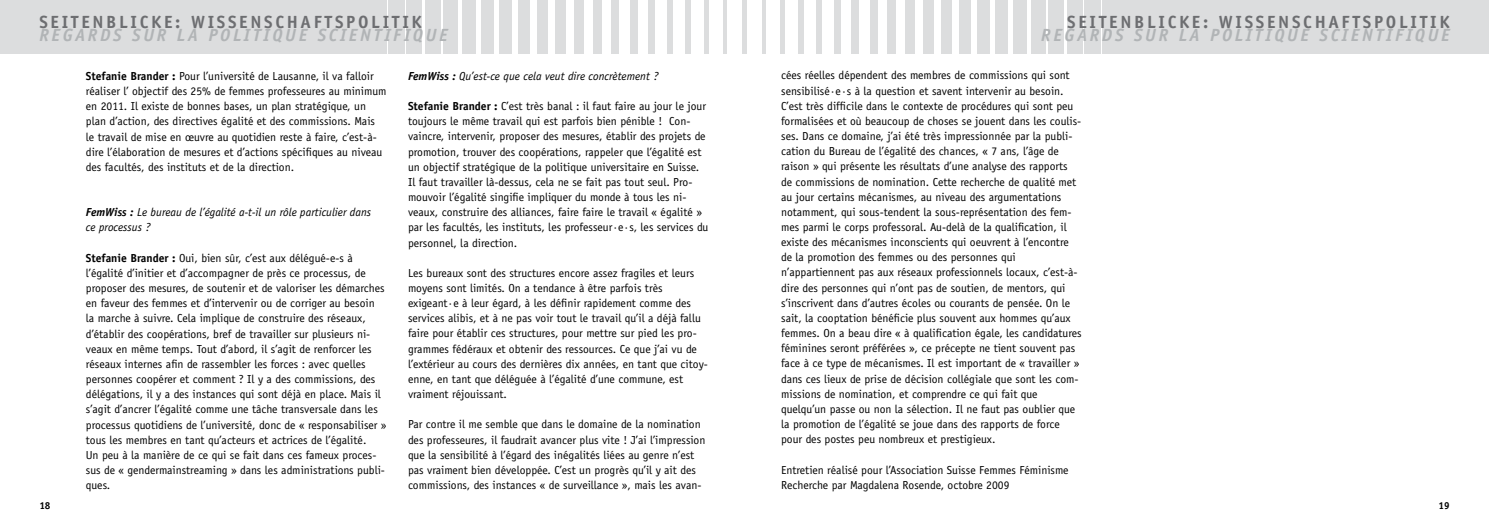
<style>
.page{position:relative;width:1489px;height:525px;background:#fff}
.page>*{position:absolute;margin:0;border:0;box-sizing:border-box;transform-origin:0 0}
.t1{font:700 17.62px "Officina Sans";letter-spacing:.15em;color:#6d6e71}
.t2{font:italic 700 17.62px "Officina Sans";letter-spacing:.15em;color:#b1b4b6}
.t3{font:11.62px/15.1px "Officina Sans";color:#000}
.t4{font:italic 11.62px/15.1px "Officina Sans";color:#000}
.t5{font:700 10.12px "Officina Sans";color:#000}
.s1{font-weight:700}
</style>
<div class="page">
<div style="left:0;top:0;width:386px;height:54px;background:#dcddde"></div>
<hr style="left:741px;top:0;width:3px;height:54px;background:#dcddde">
<hr style="left:723px;top:0;width:3px;height:54px;background:#dcddde">
<hr style="left:704px;top:0;width:4px;height:54px;background:#dcddde">
<div style="left:685px;top:0;width:5px;height:54px;background:#dcddde"></div>
<div style="left:667px;top:0;width:6px;height:54px;background:#dcddde"></div>
<div style="left:648px;top:0;width:7px;height:54px;background:#dcddde"></div>
<div style="left:630px;top:0;width:7px;height:54px;background:#dcddde"></div>
<div style="left:611px;top:0;width:8px;height:54px;background:#dcddde"></div>
<div style="left:592px;top:0;width:9px;height:54px;background:#dcddde"></div>
<div style="left:574px;top:0;width:9px;height:54px;background:#dcddde"></div>
<div style="left:555px;top:0;width:10px;height:54px;background:#dcddde"></div>
<div style="left:537px;top:0;width:10px;height:54px;background:#dcddde"></div>
<div style="left:518px;top:0;width:11px;height:54px;background:#dcddde"></div>
<div style="left:499px;top:0;width:13px;height:54px;background:#dcddde"></div>
<div style="left:481px;top:0;width:13px;height:54px;background:#dcddde"></div>
<div style="left:462px;top:0;width:14px;height:54px;background:#dcddde"></div>
<div style="left:444px;top:0;width:14px;height:54px;background:#dcddde"></div>
<div style="left:425px;top:0;width:15px;height:54px;background:#dcddde"></div>
<div style="left:406px;top:0;width:16px;height:54px;background:#dcddde"></div>
<div style="left:388px;top:0;width:16px;height:54px;background:#dcddde"></div>
<div style="left:1102px;top:0;width:386px;height:54px;background:#dcddde"></div>
<hr style="left:744px;top:0;width:3px;height:54px;background:#dcddde">
<hr style="left:762px;top:0;width:4px;height:54px;background:#dcddde">
<hr style="left:780px;top:0;width:4px;height:54px;background:#dcddde">
<div style="left:798px;top:0;width:5px;height:54px;background:#dcddde"></div>
<div style="left:816px;top:0;width:5px;height:54px;background:#dcddde"></div>
<div style="left:834px;top:0;width:6px;height:54px;background:#dcddde"></div>
<div style="left:851px;top:0;width:8px;height:54px;background:#dcddde"></div>
<div style="left:869px;top:0;width:8px;height:54px;background:#dcddde"></div>
<div style="left:887px;top:0;width:9px;height:54px;background:#dcddde"></div>
<div style="left:905px;top:0;width:9px;height:54px;background:#dcddde"></div>
<div style="left:923px;top:0;width:10px;height:54px;background:#dcddde"></div>
<div style="left:941px;top:0;width:11px;height:54px;background:#dcddde"></div>
<div style="left:959px;top:0;width:11px;height:54px;background:#dcddde"></div>
<div style="left:977px;top:0;width:12px;height:54px;background:#dcddde"></div>
<div style="left:995px;top:0;width:12px;height:54px;background:#dcddde"></div>
<div style="left:1012px;top:0;width:14px;height:54px;background:#dcddde"></div>
<div style="left:1030px;top:0;width:15px;height:54px;background:#dcddde"></div>
<div style="left:1048px;top:0;width:15px;height:54px;background:#dcddde"></div>
<div style="left:1066px;top:0;width:16px;height:54px;background:#dcddde"></div>
<div style="left:1084px;top:0;width:16px;height:54px;background:#dcddde"></div>
<h1 class="t1" style="left:39px;top:11px;width:384px">SEITENBLICKE: WISSENSCHAFTSPOLITIK</h1>
<h1 class="t2" style="left:39px;top:24px;width:410px">REGARDS SUR LA POLITIQUE SCIENTIFIQUE</h1>
<p class="t3" style="left:86px;top:68px;width:302px"><span class="s1">Stefanie Brander :</span> Pour l’université de Lausanne, il va falloir réaliser l’ objectif des 25% de femmes professeures au minimum en 2011. Il existe de bonnes bases, un plan stratégique, un plan d’action, des directives égalité et des commissions. Mais<br>le travail de mise en œuvre au quotidien reste à faire, c’est-à&shy;dire l’élaboration de mesures et d’actions spécifiques au niveau des facultés, des instituts et de la direction.</p>
<p class="t4" style="left:86px;top:205px;width:287px"><span class="s1">FemWiss :</span> Le bureau de l’égalité a-t-il un rôle particulier dans ce processus ?</p>
<p class="t3" style="left:86px;top:250px;width:302px"><span class="s1">Stefanie Brander :</span> Oui, bien sûr, c’est aux délégué-e-s à l’égalité d’initier et d’accompagner de près ce processus, de proposer des mesures, de soutenir et de valoriser les démarches en faveur des femmes et d’intervenir ou de corriger au besoin<br>la marche à suivre. Cela implique de construire des réseaux, d’établir des coopérations, bref de travailler sur plusieurs ni&shy;veaux en même temps. Tout d’abord, il s’agit de renforcer les réseaux internes afin de rassembler les forces : avec quelles personnes coopérer et comment ? Il y a des commissions, des délégations, il y a des instances qui sont déjà en place. Mais il s’agit d’ancrer l’égalité comme une tâche transversale dans les processus quotidiens de l’université, donc de « responsabiliser » tous les membres en tant qu’acteurs et actrices de l’égalité.<br>Un peu à la manière de ce qui se fait dans ces fameux proces&shy;sus de « gendermainstreaming » dans les administrations publi&shy;ques.</p>
<p class="t4" style="left:408px;top:68px;width:252px"><span class="s1">FemWiss :</span> Qu’est-ce que cela veut dire concrètement ?</p>
<p class="t3" style="left:408px;top:98px;width:302px"><span class="s1">Stefanie Brander :</span> C’est très banal : il faut faire au jour le jour toujours le même travail qui est parfois bien pénible ! Con&shy;vaincre, intervenir, proposer des mesures, établir des projets de promotion, trouver des coopérations, rappeler que l’égalité est un objectif stratégique de la politique universitaire en Suisse.<br>Il faut travailler là-dessus, cela ne se fait pas tout seul. Pro&shy;mouvoir l’égalité singifie impliquer du monde à tous les ni&shy;veaux, construire des alliances, faire faire le travail « égalité » par les facultés, les instituts, les professeur·e·s, les services du personnel, la direction.</p>
<p class="t3" style="left:408px;top:265px;width:301px">Les bureaux sont des structures encore assez fragiles et leurs moyens sont limités. On a tendance à être parfois très exigeant·e à leur égard, à les définir rapidement comme des services alibis, et à ne pas voir tout le travail qu’il a déjà fallu faire pour établir ces structures, pour mettre sur pied les pro&shy;grammes fédéraux et obtenir des ressources. Ce que j’ai vu de l’extérieur au cours des dernières dix années, en tant que citoy&shy;enne, en tant que déléguée à l’égalité d’une commune, est vraiment réjouissant.</p>
<p class="t3" style="left:408px;top:416px;width:299px">Par contre il me semble que dans le domaine de la nomination des professeures, il faudrait avancer plus vite ! J’ai l’impression que la sensibilité à l’égard des inégalités liées au genre n’est pas vraiment bien développée. C’est un progrès qu’il y ait des commissions, des instances « de surveillance », mais les avan-</p>
<p class="t5" style="left:39px;top:498px;width:13px">18</p>
<h1 class="t1" style="left:1067px;top:11px;width:384px">SEITENBLICKE: WISSENSCHAFTSPOLITIK</h1>
<h1 class="t2" style="left:1041px;top:24px;width:410px">REGARDS SUR LA POLITIQUE SCIENTIFIQUE</h1>
<p class="t3" style="left:781px;top:68px;width:302px">cées réelles dépendent des membres de commissions qui sont sensibilisé·e·s à la question et savent intervenir au besoin.<br>C’est très difficile dans le contexte de procédures qui sont peu formalisées et où beaucoup de choses se jouent dans les coulis&shy;ses. Dans ce domaine, j’ai été très impressionnée par la publi&shy;cation du Bureau de l’égalité des chances, « 7 ans, l’âge de raison » qui présente les résultats d’une analyse des rapports<br>de commissions de nomination. Cette recherche de qualité met au jour certains mécanismes, au niveau des argumentations notamment, qui sous-tendent la sous-représentation des fem&shy;mes parmi le corps professoral. Au-delà de la qualification, il existe des mécanismes inconscients qui oeuvrent à l’encontre de la promotion des femmes ou des personnes qui n’appartiennent pas aux réseaux professionnels locaux, c’est-à&shy;dire des personnes qui n’ont pas de soutien, de mentors, qui s’inscrivent dans d’autres écoles ou courants de pensée. On le sait, la cooptation bénéficie plus souvent aux hommes qu’aux femmes. On a beau dire « à qualification égale, les candidatures féminines seront préférées », ce précepte ne tient souvent pas face à ce type de mécanismes. Il est important de « travailler » dans ces lieux de prise de décision collégiale que sont les com&shy;missions de nomination, et comprendre ce qui fait que quelqu’un passe ou non la sélection. Il ne faut pas oublier que la promotion de l’égalité se joue dans des rapports de force pour des postes peu nombreux et prestigieux.</p>
<p class="t3" style="left:781px;top:462px;width:289px">Entretien réalisé pour l’Association Suisse Femmes Féminisme<br>Recherche par Magdalena Rosende, octobre 2009</p>
<p class="t5" style="left:1438px;top:498px;width:13px">19</p>
</div>
